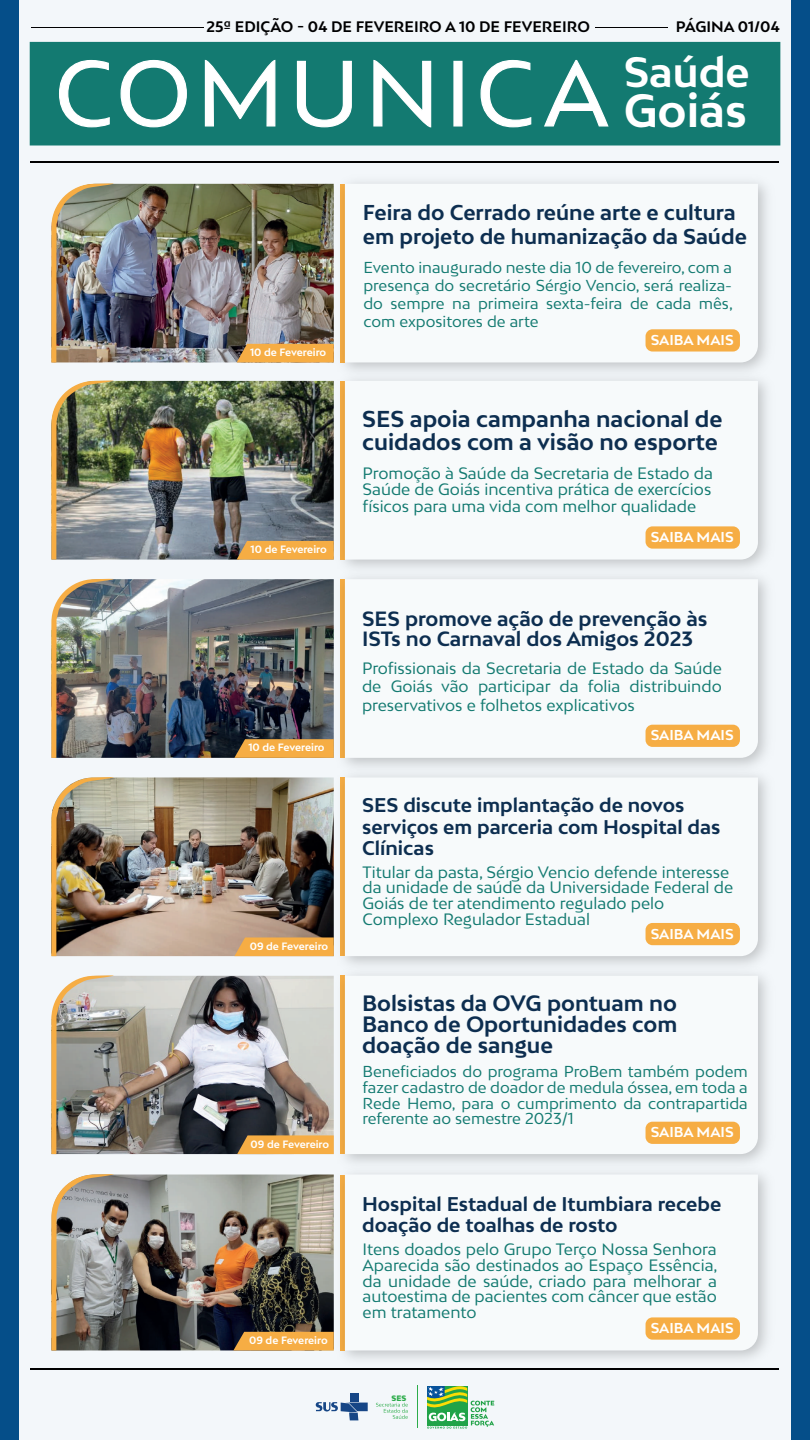
<style>
.page{position:relative;width:810px;height:1440px;background:#fff}
.page>*{position:absolute;margin:0;border:0;box-sizing:border-box;transform-origin:0 0}
.t1{font:700 44.1px "Bw Mitga";color:#fff}
.t2{font:700 40.12px "Bw Mitga";color:#fff}
.t3{font:700 21.75px/23.1px "Bw Mitga";color:#0d2e50}
.t4{font:700 21px/21.1px "Bw Mitga";color:#0d2e50;text-align:justify}
.t5{font:700 20.33px/23.1px "Bw Mitga";color:#0d2e50}
.t6{font:700 19.5px/20.4px "Bw Mitga";color:#0d2e50}
.t7{font:700 18.75px/21.4px "Bw Mitga";color:#0d2e50}
.t8{font:15.6px/15.7px "Bw Mitga";color:#137a71;text-align:justify}
.t9{font:15px/18.1px "Bw Mitga";color:#137a71;text-align:justify}
.t10{font:700 14.4px "Bw Mitga";color:#000001}
.t11{font:700 13.58px "Bw Mitga";color:#fff}
.t12{font:700 10.05px "Bw Mitga";letter-spacing:-.01em;color:#fff}
.t13{font:900 7.43px "Bw Mitga";color:#2cac4a}
</style>
<div class="page">
<div style="left:7px;top:0;width:795px;height:1440px;background:#f3f7fa"></div>
<div style="left:0;top:0;width:19px;height:1440px;background:#054e89"></div>
<div style="left:791px;top:0;width:19px;height:1440px;background:#054e89"></div>
<div style="left:30px;top:42px;width:750px;height:104px;background:#137a71;border:3px solid #137a71"></div>
<hr style="left:31px;top:27px;width:172px;height:1px;background:#000001">
<hr style="left:596px;top:27px;width:72px;height:1px;background:#000001">
<hr style="left:30px;top:161px;width:749px;height:1px;background:#000001">
<svg style="left:59px;top:59px;width:51px;height:69px"></svg>
<svg style="left:120px;top:59px;width:67px;height:69px"></svg>
<svg style="left:204px;top:59px;width:72px;height:68px"></svg>
<svg style="left:296px;top:60px;width:56px;height:68px"></svg>
<svg style="left:373px;top:59px;width:59px;height:69px"></svg>
<div style="left:453px;top:61px;width:10px;height:66px;background:#fff;border:1px solid #fff"></div>
<svg style="left:480px;top:59px;width:52px;height:69px"></svg>
<svg style="left:544px;top:59px;width:65px;height:68px"></svg>
<hr style="left:31px;top:1368px;width:748px;height:2px;background:#000001">
<img style="left:331px;top:182px;width:436px;height:185px">
<svg style="left:345px;top:184px;width:413px;height:178px"></svg>
<img style="left:116px;top:184px;width:218px;height:178px">
<img style="left:51px;top:183px;width:65px;height:179px">
<div style="left:646px;top:329px;width:94px;height:23px;background:#f6ad44;border-radius:7px"></div>
<div style="left:237px;top:344px;width:97px;height:18px;background:#f6ad44"></div>
<img style="left:331px;top:367px;width:436px;height:199px">
<svg style="left:345px;top:381px;width:413px;height:179px"></svg>
<img style="left:116px;top:381px;width:218px;height:179px">
<img style="left:51px;top:380px;width:65px;height:180px">
<div style="left:646px;top:526px;width:94px;height:23px;background:#f6ad44;border-radius:7px"></div>
<svg style="left:237px;top:541px;width:97px;height:19px;background:#eca948"></svg>
<img style="left:340px;top:566px;width:427px;height:198px">
<svg style="left:345px;top:579px;width:413px;height:179px"></svg>
<img style="left:116px;top:579px;width:218px;height:179px">
<img style="left:51px;top:578px;width:65px;height:180px">
<div style="left:646px;top:725px;width:94px;height:22px;background:#f6ad44;border-radius:7px"></div>
<svg style="left:234px;top:739px;width:100px;height:19px;background:#e5a242"></svg>
<img style="left:331px;top:764px;width:436px;height:198px">
<svg style="left:345px;top:777px;width:413px;height:179px"></svg>
<img style="left:116px;top:777px;width:218px;height:179px">
<img style="left:51px;top:777px;width:65px;height:179px">
<div style="left:646px;top:923px;width:94px;height:22px;background:#f6ad44;border-radius:7px"></div>
<svg style="left:234px;top:937px;width:100px;height:19px;background:#efaa49"></svg>
<img style="left:331px;top:962px;width:436px;height:199px">
<svg style="left:345px;top:976px;width:413px;height:178px"></svg>
<img style="left:116px;top:976px;width:218px;height:178px">
<img style="left:51px;top:975px;width:65px;height:179px">
<div style="left:646px;top:1122px;width:94px;height:22px;background:#f6ad44;border-radius:7px"></div>
<svg style="left:237px;top:1135px;width:97px;height:19px;background:#e7a444"></svg>
<img style="left:331px;top:1161px;width:436px;height:198px">
<svg style="left:345px;top:1175px;width:413px;height:175px"></svg>
<img style="left:116px;top:1175px;width:218px;height:175px">
<svg style="left:51px;top:1174px;width:65px;height:176px;background:#989388"></svg>
<div style="left:646px;top:1317px;width:94px;height:23px;background:#f6ad44;border-radius:7px"></div>
<svg style="left:233px;top:1332px;width:101px;height:18px;background:#e7a342"></svg>
<div style="left:350px;top:1393px;width:9px;height:9px;background:#164686"></div>
<svg style="left:316px;top:1402px;width:52px;height:18px"></svg>
<svg style="left:376px;top:1403px;width:32px;height:16px"></svg>
<hr style="left:417px;top:1385px;width:1px;height:43px;background:#2cac4a">
<svg style="left:427px;top:1386px;width:67px;height:43px"></svg>
<p class="t10" style="left:206px;top:17px;width:385px">25ª EDIÇÃO - 04 DE FEVEREIRO A 10 DE FEVEREIRO</p>
<p class="t10" style="left:676px;top:17px;width:105px">PÁGINA 01/04</p>
<h2 class="t2" style="left:624px;top:45px;width:127px">Saúde</h2>
<h1 class="t1" style="left:624px;top:81px;width:125px">Goiás</h1>
<p class="t12" style="left:250px;top:345px;width:78px">10 de Fevereiro</p>
<p class="t12" style="left:251px;top:543px;width:78px">10 de Fevereiro</p>
<p class="t12" style="left:248px;top:741px;width:78px">10 de Fevereiro</p>
<p class="t12" style="left:250px;top:940px;width:80px">09 de Fevereiro</p>
<p class="t12" style="left:251px;top:1137px;width:80px">09 de Fevereiro</p>
<p class="t12" style="left:249px;top:1333px;width:80px">09 de Fevereiro</p>
<h3 class="t5" style="left:363px;top:201px;width:386px">Feira do Cerrado reúne arte e cultura em projeto de humanização da Saúde</h3>
<p class="t9" style="left:363px;top:258px;width:371px">Evento inaugurado neste dia 10 de fevereiro, com a presença do secretário Sérgio Vencio, será realiza&shy;do sempre na primeira sexta-feira de cada mês, com expositores de arte</p>
<p class="t11" style="left:651px;top:331px;width:85px">SAIBA MAIS</p>
<h3 class="t3" style="left:362px;top:406px;width:362px">SES apoia campanha nacional de cuidados com a visão no esporte</h3>
<p class="t8" style="left:363px;top:464px;width:352px;line-height:16.6px">Promoção à Saúde da Secretaria de Estado da Saúde de Goiás incentiva prática de exercícios físicos para uma vida com melhor qualidade</p>
<p class="t11" style="left:651px;top:528px;width:85px">SAIBA MAIS</p>
<p class="t6" style="left:362px;top:608px;width:347px">SES promove ação de prevenção às<br>ISTs no Carnaval dos Amigos 2023</p>
<p class="t8" style="left:362px;top:659px;width:361px;line-height:18.1px">Profissionais da Secretaria de Estado da Saúde de Goiás vão participar da folia distribuindo preservativos e folhetos explicativos</p>
<p class="t11" style="left:651px;top:726px;width:85px">SAIBA MAIS</p>
<p class="t7" style="left:362px;top:794px;width:360px">SES discute implantação de novos serviços em parceria com Hospital das<br>Clínicas</p>
<p class="t8" style="left:363px;top:864px;width:372px;text-align:left">Titular da pasta, Sérgio Vencio defende interesse da unidade de saúde da Universidade Federal de Goiás de ter atendimento regulado pelo Complexo Regulador Estadual</p>
<p class="t11" style="left:651px;top:925px;width:85px">SAIBA MAIS</p>
<h3 class="t4" style="left:362px;top:992px;width:317px">Bolsistas da OVG pontuam no Banco de Oportunidades com doação de sangue</h3>
<p class="t9" style="left:363px;top:1064px;width:387px;line-height:15.7px">Beneficiados do programa ProBem também podem fazer cadastro de doador de medula óssea, em toda a Rede Hemo, para o cumprimento da contrapartida referente ao semestre 2023/1</p>
<p class="t11" style="left:651px;top:1123px;width:85px">SAIBA MAIS</p>
<p class="t7" style="left:362px;top:1193px;width:361px;line-height:21.1px">Hospital Estadual de Itumbiara recebe doação de toalhas de rosto</p>
<p class="t8" style="left:363px;top:1241px;width:357px">Itens doados pelo Grupo Terço Nossa Senhora Aparecida são destinados ao Espaço Essência, da unidade de saúde, criado para melhorar a autoestima de pacientes com câncer que estão em tratamento</p>
<p class="t11" style="left:651px;top:1319px;width:85px">SAIBA MAIS</p>
<p class="t13" style="left:391px;top:1393px;width:16px">SES</p>
</div>
